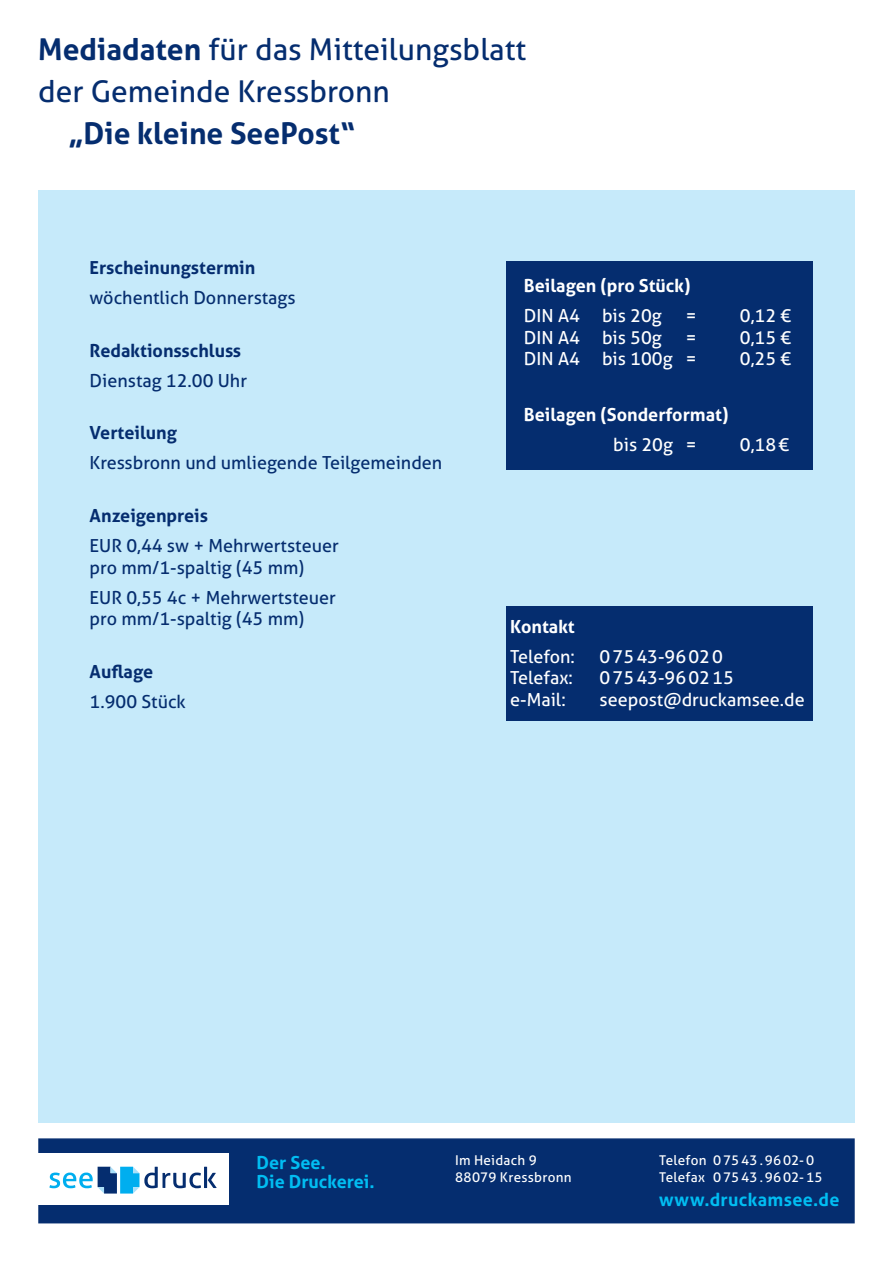
<style>
.page{position:relative;width:893px;height:1263px;background:#fff}
.page>*{position:absolute;margin:0;border:0;box-sizing:border-box;transform-origin:0 0}
.t1{font:30px/42px "Aller";color:#052d6f}
.t2{font:700 30px "Aller";color:#052d6f}
.t3{font:18px/21.6px "Aller";color:#052d6f}
.t4{font:18px "Aller";color:#fff}
.t5{font:700 18px "Aller";color:#052d6f}
.t6{font:700 18px "Aller";color:#fff}
.t7{font:700 18px/19.8px "Aller";color:#01bdf2}
.t8{font:700 18px "Aller";letter-spacing:.02em;color:#01bdf2}
.t9{font:18px "Aller";letter-spacing:.06em;color:#fff}
.t10{font:13.5px/16.5px "Aller";letter-spacing:.02em;color:#fff}
.s1{font-weight:700}
</style>
<div class="page">
<div style="left:38px;top:190px;width:817px;height:933px;background:#c6eafa"></div>
<div style="left:506px;top:261px;width:306px;height:208px;background:#052d6f"></div>
<div style="left:506px;top:606px;width:306px;height:115px;background:#052d6f"></div>
<div style="left:38px;top:1138px;width:817px;height:85px;background:#052d6f;border:1px solid #052d6f"></div>
<div style="left:37px;top:1153px;width:192px;height:51px;background:#fff"></div>
<svg style="left:49px;top:1167px;width:168px;height:26px"></svg>
<h1 class="t1" style="left:38px;top:29px;width:489px"><span class="s1">Mediadaten</span> für das Mitteilungsblatt der Gemeinde Kressbronn</h1>
<h1 class="t2" style="left:68px;top:115px;width:289px">„Die kleine SeePost“</h1>
<p class="t5" style="left:90px;top:257px;width:167px">Erscheinungstermin</p>
<p class="t3" style="left:90px;top:287px;width:208px">wöchentlich Donnerstags</p>
<p class="t5" style="left:90px;top:339px;width:153px">Redaktionsschluss</p>
<p class="t3" style="left:90px;top:370px;width:159px">Dienstag 12.00 Uhr</p>
<p class="t5" style="left:90px;top:422px;width:89px">Verteilung</p>
<p class="t3" style="left:90px;top:452px;width:354px">Kressbronn und umliegende Teilgemeinden</p>
<p class="t5" style="left:90px;top:504px;width:120px">Anzeigenpreis</p>
<p class="t3" style="left:90px;top:535px;width:251px">EUR 0,44 sw + Mehrwertsteuer pro mm/1-spaltig (45 mm)</p>
<p class="t3" style="left:90px;top:586px;width:248px">EUR 0,55 4c + Mehrwertsteuer pro mm/1-spaltig (45 mm)</p>
<p class="t5" style="left:90px;top:660px;width:65px">Auflage</p>
<p class="t3" style="left:90px;top:691px;width:98px">1.900 Stück</p>
<p class="t6" style="left:524px;top:275px;width:168px">Beilagen (pro Stück)</p>
<p class="t4" style="left:524px;top:305px;width:139px">DIN A4 bis 20g</p>
<p class="t4" style="left:686px;top:305px;width:12px">=</p>
<p class="t4" style="left:740px;top:305px;width:53px">0,12 €</p>
<p class="t4" style="left:524px;top:326px;width:139px">DIN A4 bis 50g</p>
<p class="t4" style="left:686px;top:326px;width:12px">=</p>
<p class="t4" style="left:740px;top:326px;width:53px">0,15 €</p>
<p class="t4" style="left:524px;top:348px;width:174px">DIN A4 bis 100g =</p>
<p class="t4" style="left:740px;top:348px;width:53px">0,25 €</p>
<p class="t6" style="left:524px;top:404px;width:206px">Beilagen (Sonderformat)</p>
<p class="t4" style="left:613px;top:434px;width:85px">bis 20g =</p>
<p class="t4" style="left:740px;top:434px;width:51px">0,18€</p>
<p class="t6" style="left:510px;top:615px;width:66px">Kontakt</p>
<p class="t4" style="left:510px;top:645px;width:66px">Telefon:</p>
<p class="t9" style="left:600px;top:645px;width:125px">07543-96020</p>
<p class="t4" style="left:510px;top:667px;width:64px">Telefax:</p>
<p class="t4" style="left:600px;top:667px;width:136px">07543-960215</p>
<p class="t4" style="left:510px;top:689px;width:57px">e-Mail:</p>
<p class="t4" style="left:600px;top:689px;width:207px">seepost@druckamsee.de</p>
<p class="t7" style="left:257px;top:1152px;width:120px">Der See.<br>Die Druckerei.</p>
<p class="t10" style="left:455px;top:1152px;width:118px">Im Heidach 9<br>88079 Kressbronn</p>
<p class="t10" style="left:659px;top:1152px;width:165px">Telefon 07543.9602-0<br>Telefax 07543.9602-15</p>
<p class="t8" style="left:659px;top:1188px;width:182px">www.druckamsee.de</p>
</div>
